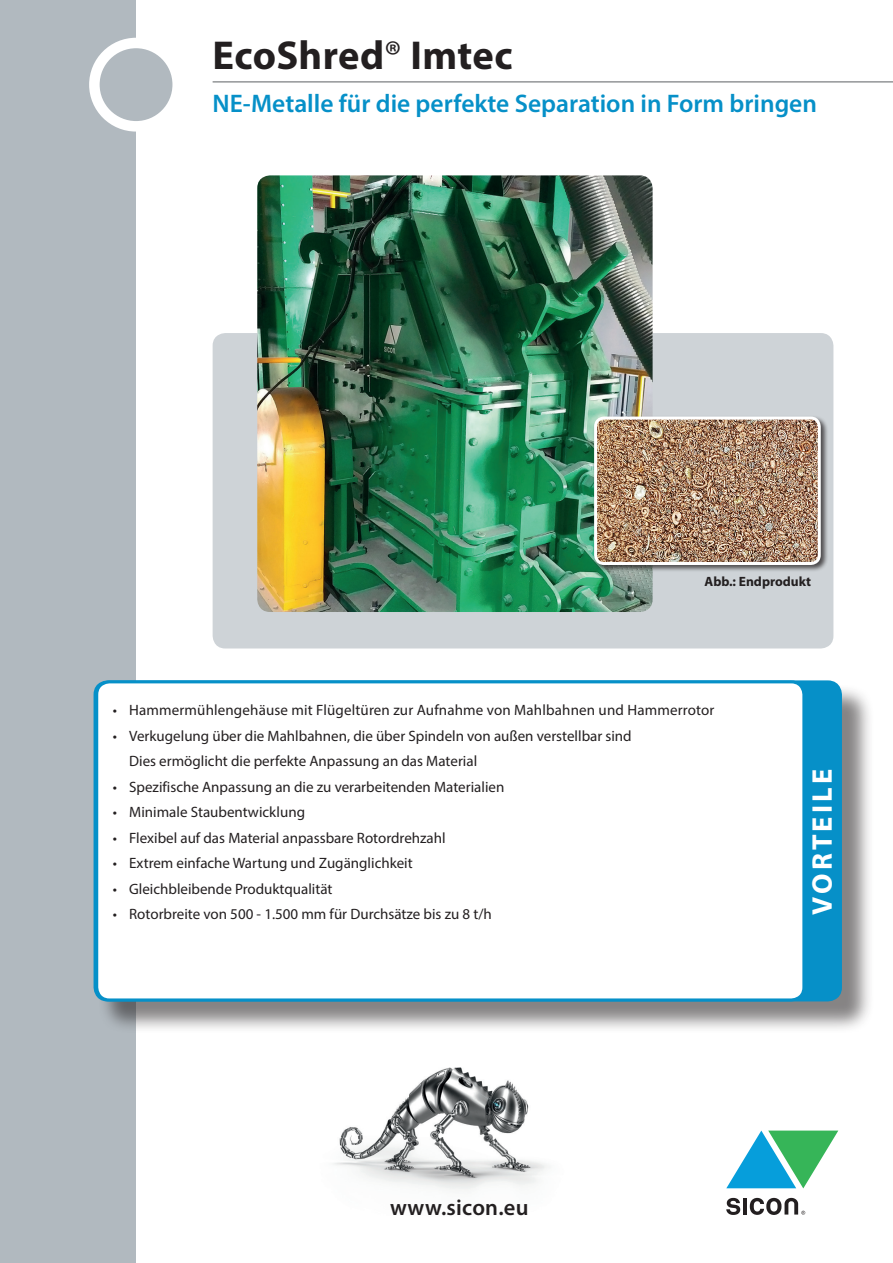
<style>
.page{position:relative;width:893px;height:1263px;background:#fff}
.page>*{position:absolute;margin:0;border:0;box-sizing:border-box;transform-origin:0 0}
.t1{font:700 40.5px "Myriad Pro";letter-spacing:.005em;color:#231f20}
.t2{font:700 28.5px "Myriad Pro";letter-spacing:.11em;color:#fff}
.t3{font:600 25.5px "Myriad Pro";color:#0690c8}
.t4{font:600 22.5px "Myriad Pro";letter-spacing:.01em;color:#231f20}
.t5{font:15px "Myriad Pro";color:#231f20}
.t6{font:700 13.5px "Myriad Pro";color:#231f20}
.s1{font-weight:400}
</style>
<div class="page">
<div style="left:213px;top:333px;width:620px;height:315px;background:#ced3d7;border-radius:13px"></div>
<img style="left:334px;top:1067px;width:213px;height:123px">
<svg style="left:726px;top:1130px;width:112px;height:58px"></svg>
<svg style="left:726px;top:1198px;width:14px;height:17px"></svg>
<hr style="left:743px;top:1198px;width:4px;height:16px;background:#231f20">
<svg style="left:750px;top:1198px;width:55px;height:17px"></svg>
<hr style="left:213px;top:81px;width:680px;height:2px;background:#939598">
<div style="left:0;top:0;width:136px;height:1263px;background:#b1b9bf"></div>
<svg style="left:94px;top:43px;width:84px;height:83px"></svg>
<div style="left:89px;top:38px;width:94px;height:94px;border:10px solid #fff;border-radius:50%"></div>
<img style="left:257px;top:175px;width:396px;height:437px">
<div style="left:592px;top:415px;width:236px;height:158px;background:#231f20;opacity:.75"></div>
<img style="left:596px;top:418px;width:223px;height:143px">
<div style="left:594px;top:417px;width:227px;height:148px;border:3px solid #fff;border-radius:9px"></div>
<div style="left:97px;top:684px;width:777px;height:349px;background:#231f20;opacity:.55"></div>
<div style="left:95px;top:682px;width:745px;height:318px;background:#0690c8;border-radius:13px"></div>
<div style="left:97px;top:682px;width:707px;height:318px;background:#fff;border-radius:13px"></div>
<div style="left:95px;top:680px;width:710px;height:321px;border:3px solid #0690c8;border-radius:13px"></div>
<p class="t1" style="left:213px;top:29px;width:302px">EcoShred<span class="s1">®</span> Imtec</p>
<p class="t3" style="left:213px;top:87px;width:606px">NE-Metalle für die perfekte Separation in Form bringen</p>
<p class="t6" style="left:705px;top:573px;width:108px">Abb.: Endprodukt</p>
<p class="t5" style="left:113px;top:701px;width:603px">• Hammermühlengehäuse mit Flügeltüren zur Aufnahme von Mahlbahnen und Hammerrotor</p>
<p class="t5" style="left:113px;top:726px;width:521px">• Verkugelung über die Mahlbahnen, die über Spindeln von außen verstellbar sind</p>
<p class="t5" style="left:129px;top:752px;width:350px">Dies ermöglicht die perfekte Anpassung an das Material</p>
<p class="t5" style="left:113px;top:777px;width:393px">• Spezifische Anpassung an die zu verarbeitenden Materialien</p>
<p class="t5" style="left:113px;top:803px;width:194px">• Minimale Staubentwicklung</p>
<p class="t5" style="left:113px;top:828px;width:334px">• Flexibel auf das Material anpassbare Rotordrehzahl</p>
<p class="t5" style="left:113px;top:854px;width:302px">• Extrem einfache Wartung und Zugänglichkeit</p>
<p class="t5" style="left:113px;top:879px;width:221px">• Gleichbleibende Produktqualität</p>
<p class="t5" style="left:113px;top:905px;width:381px">• Rotorbreite von 500 - 1.500 mm für Durchsätze bis zu 8 t/h</p>
<p class="t2" style="left:803px;top:915px;width:147px;rotate:-90deg">VORTEILE</p>
<p class="t4" style="left:390px;top:1193px;width:140px">www.sicon.eu</p>
</div>
